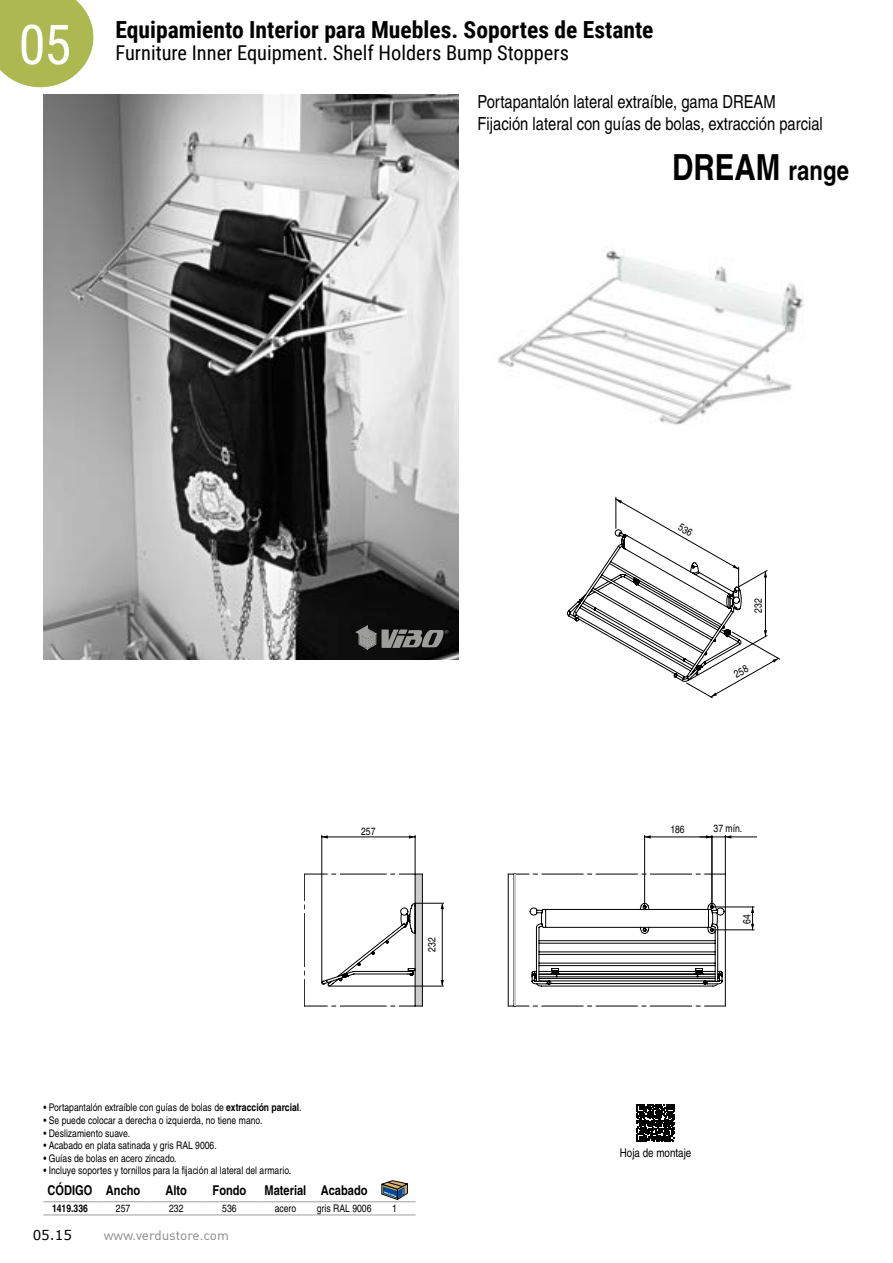
<style>
.page{position:relative;width:893px;height:1263px;background:#fff}
.page>*{position:absolute;margin:0;border:0;box-sizing:border-box;transform-origin:0 0}
.t1{font:55.2px "Roboto Condensed";color:#fff}
.t2{font:700 condensed 36px "Helvetica";color:#000}
.t3{font:700 23.55px "Roboto Condensed";color:#000}
.t4{font:20.4px "Roboto Condensed";color:#000}
.t5{font:condensed 18px/21.6px "Helvetica";color:#000}
.t6{font:700 condensed 13.5px "Helvetica";color:#000}
.t7{font:13.5px "DIN";color:#878787}
.t8{font:13.5px "Verdana";color:#000}
.t9{font:condensed 12px "Helvetica";color:#000}
.t10{font:condensed 10.5px "Helvetica";color:#000}
.t11{font:700 condensed 10.5px "Helvetica";color:#000}
.s1{font-size:27px}
.s2{font-weight:700}
</style>
<div class="page">
<svg style="left:0;top:0;width:93px;height:87px;background:#b6c065"></svg>
<img style="left:43px;top:94px;width:416px;height:566px">
<img style="left:497px;top:248px;width:307px;height:177px">
<svg style="left:356px;top:625px;width:20px;height:24px"></svg>
<svg style="left:382px;top:630px;width:66px;height:19px"></svg>
<hr style="left:43px;top:1201px;width:54px;height:1px;background:#9d9d9c">
<hr style="left:97px;top:1201px;width:53px;height:1px;background:#9d9d9c">
<hr style="left:150px;top:1201px;width:53px;height:1px;background:#9d9d9c">
<hr style="left:203px;top:1201px;width:53px;height:1px;background:#9d9d9c">
<hr style="left:256px;top:1201px;width:59px;height:1px;background:#9d9d9c">
<hr style="left:315px;top:1201px;width:59px;height:1px;background:#9d9d9c">
<hr style="left:374px;top:1201px;width:42px;height:1px;background:#9d9d9c">
<hr style="left:43px;top:1214px;width:54px;height:1px;background:#9d9d9c">
<hr style="left:97px;top:1214px;width:53px;height:1px;background:#9d9d9c">
<hr style="left:150px;top:1214px;width:53px;height:1px;background:#9d9d9c">
<hr style="left:203px;top:1214px;width:53px;height:1px;background:#9d9d9c">
<hr style="left:256px;top:1214px;width:59px;height:1px;background:#9d9d9c">
<hr style="left:315px;top:1214px;width:59px;height:1px;background:#9d9d9c">
<hr style="left:374px;top:1214px;width:42px;height:1px;background:#9d9d9c">
<svg style="left:382px;top:1180px;width:26px;height:19px"></svg>
<hr style="left:700px;top:837px;width:56px;height:1px;background:#000">
<hr style="left:725px;top:835px;width:1px;height:39px;background:#000">
<hr style="left:712px;top:835px;width:1px;height:72px;background:#000">
<hr style="left:712px;top:929px;width:42px;height:1px;background:#000">
<hr style="left:712px;top:907px;width:42px;height:1px;background:#000">
<hr style="left:469px;top:874px;width:1px;height:132px;background:#000">
<hr style="left:322px;top:837px;width:93px;height:1px;background:#000">
<hr style="left:415px;top:835px;width:1px;height:39px;background:#000">
<hr style="left:321px;top:835px;width:1px;height:148px;background:#000">
<svg style="left:507px;top:874px;width:219px;height:132px"></svg>
<hr style="left:645px;top:837px;width:67px;height:1px;background:#000">
<hr style="left:644px;top:835px;width:1px;height:72px;background:#000">
<hr style="left:712px;top:837px;width:1px;height:70px;background:#000">
<svg style="left:409px;top:835px;width:6px;height:4px"></svg>
<svg style="left:322px;top:835px;width:6px;height:4px"></svg>
<svg style="left:645px;top:835px;width:6px;height:3px"></svg>
<svg style="left:751px;top:907px;width:3px;height:23px"></svg>
<svg style="left:304px;top:874px;width:140px;height:132px"></svg>
<svg style="left:637px;top:1104px;width:37px;height:38px"></svg>
<svg style="left:567px;top:497px;width:213px;height:201px"></svg>
<h1 class="t1" style="left:18px;top:6px;width:54px">05</h1>
<h3 class="t3" style="left:115px;top:13px;width:540px">Equipamiento Interior para Muebles. Soportes de Estante</h3>
<h3 class="t4" style="left:115px;top:39px;width:455px">Furniture Inner Equipment. Shelf Holders Bump Stoppers</h3>
<h3 class="t5" style="left:478px;top:91px;width:347px">Portapantalón lateral extraíble, gama DREAM<br>Fijación lateral con guías de bolas, extracción parcial</h3>
<h2 class="t2" style="left:672px;top:145px;width:178px">DREAM <span class="s1">range</span></h2>
<p class="t10" style="left:752px;top:613px;width:16px;rotate:-90deg">232</p>
<p class="t10" style="left:361px;top:825px;width:16px">257</p>
<p class="t10" style="left:670px;top:824px;width:16px">186</p>
<p class="t10" style="left:713px;top:822px;width:30px">37 mín.</p>
<p class="t10" style="left:426px;top:952px;width:16px;rotate:-90deg">232</p>
<p class="t10" style="left:741px;top:924px;width:11px;rotate:-90deg">64</p>
<p class="t10" style="left:43px;top:1101px;width:260px">• Portapantalón extraíble con guías de bolas de <span class="s2">extracción parcial</span>.</p>
<p class="t10" style="left:43px;top:1114px;width:221px">• Se puede colocar a derecha o izquierda, no tiene mano.</p>
<p class="t10" style="left:43px;top:1127px;width:88px">• Deslizamiento suave.</p>
<p class="t10" style="left:43px;top:1139px;width:175px">• Acabado en plata satinada y gris RAL 9006.</p>
<p class="t10" style="left:43px;top:1152px;width:135px">• Guías de bolas en acero zincado.</p>
<p class="t10" style="left:43px;top:1164px;width:249px">• Incluye soportes y tornillos para la fijación al lateral del armario.</p>
<p class="t6" style="left:48px;top:1182px;width:94px">CÓDIGO Ancho</p>
<p class="t6" style="left:166px;top:1182px;width:23px">Alto</p>
<p class="t6" style="left:213px;top:1182px;width:35px">Fondo</p>
<p class="t6" style="left:265px;top:1182px;width:105px">Material Acabado</p>
<p class="t11" style="left:52px;top:1202px;width:37px">1419.336</p>
<p class="t10" style="left:116px;top:1203px;width:16px">257</p>
<p class="t10" style="left:169px;top:1202px;width:16px">232</p>
<p class="t10" style="left:222px;top:1202px;width:16px">536</p>
<p class="t10" style="left:275px;top:1202px;width:23px">acero</p>
<p class="t10" style="left:317px;top:1202px;width:56px">gris RAL 9006</p>
<p class="t10" style="left:392px;top:1202px;width:6px">1</p>
<p class="t8" style="left:33px;top:1226px;width:41px">05.15</p>
<p class="t7" style="left:104px;top:1226px;width:127px">www.verdustore.com</p>
<p class="t9" style="left:620px;top:1145px;width:73px">Hoja de montaje</p>
</div>
